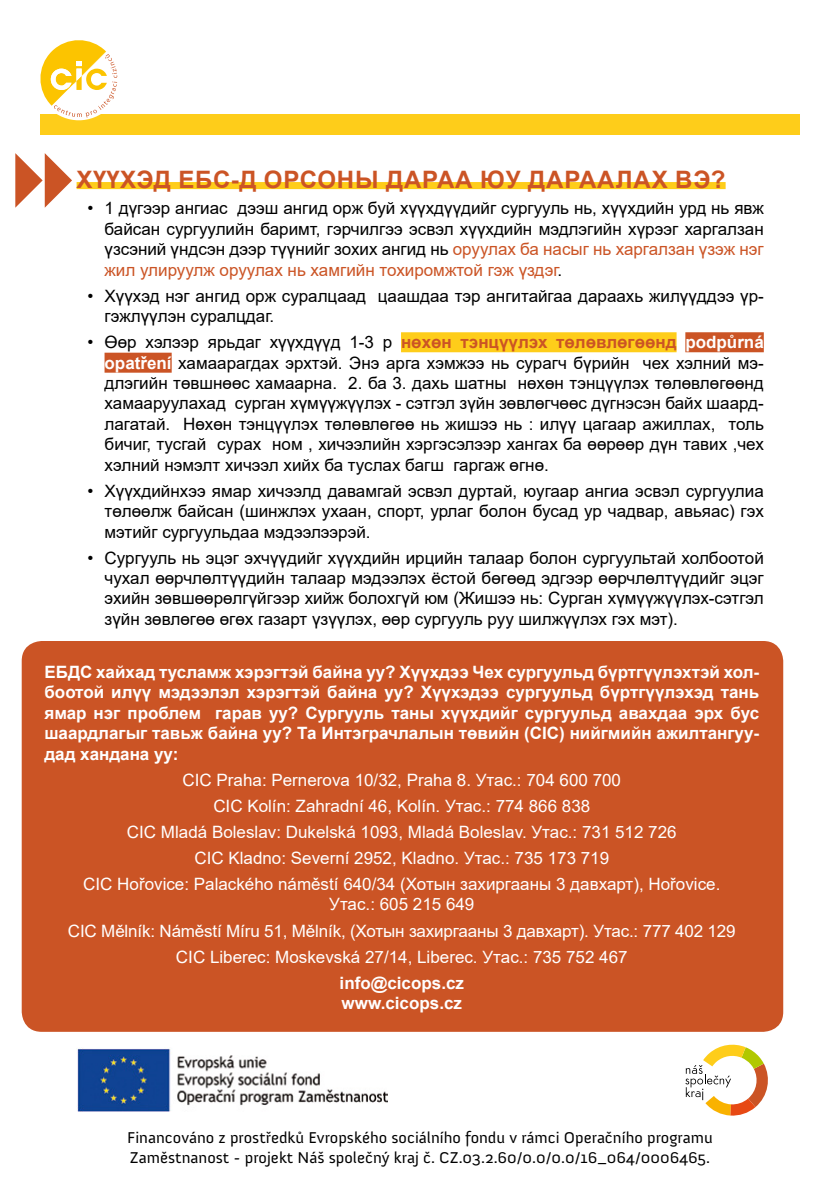
<style>
.page{position:relative;width:840px;height:1191px;background:#fff}
.page>*{position:absolute;margin:0;border:0;box-sizing:border-box;transform-origin:0 0}
.t1{font:700 24px "Arial";letter-spacing:.03em;color:#cb5425}
.t2{font:17px/20.4px "Arial";color:#000;text-align:justify}
.t3{font:17px/26px "Arial";color:#fff;text-align:center}
.t4{font:700 17px/20.4px "Arial";color:#fff;text-align:justify}
.t5{font:16px/19.2px "Anivers";color:#000;scale:1.05 1}
.s1{color:#cb5425}
.s2{font-weight:700;color:#cb5425}
.s3{font-weight:700;color:#fff}
</style>
<div class="page">
<div style="left:40px;top:114px;width:759px;height:20px;background:#fecd1a"></div>
<img style="left:77px;top:1048px;width:310px;height:64px">
<svg style="left:685px;top:1044px;width:83px;height:72px"></svg>
<div style="left:77px;top:182px;width:648px;height:7px;background:#fecd1a"></div>
<div style="left:401px;top:332px;width:275px;height:20px;background:#fecd1a"></div>
<div style="left:685px;top:332px;width:78px;height:20px;background:#cb5425"></div>
<div style="left:104px;top:353px;width:67px;height:20px;background:#cb5425"></div>
<div style="left:22px;top:641px;width:760px;height:390px;background:#cb5425;border-radius:20px"></div>
<svg style="left:15px;top:153px;width:57px;height:55px"></svg>
<svg style="left:40px;top:40px;width:78px;height:81px"></svg>
<h1 class="t1" style="left:77px;top:163px;width:33px">Хүүхэд</h1>
<h1 class="t1" style="left:178px;top:163px;width:105px">ЕБС-д орсоны</h1>
<h1 class="t1" style="left:386px;top:163px;width:19px">дараа</h1>
<h1 class="t1" style="left:480px;top:163px;width:67px">юу дараалах</h1>
<h1 class="t1" style="left:674px;top:163px;width:52px">вэ ?</h1>
<p class="t2" style="left:104px;top:198px;width:660px;text-indent:-17px">• 1 дүгээр ангиас дээш ангид орж буй хүүхдүүдийг сургууль нь, хүүхдийн урд нь явж байсан сургуулийн баримт, гэрчилгээ эсвэл хүүхдийн мэдлэгийн хүрээг харгалзан үзсэний үндсэн дээр түүнийг зохих ангид нь <span class="s1">оруулах ба насыг нь харгалзан үзэж нэг жил улируулж оруулах нь хамгийн тохиромжтой гэж үздэг</span>.</p>
<p class="t2" style="left:104px;top:285px;width:660px;text-indent:-17px">• Хүүхэд нэг ангид орж суралцаад цаашдаа тэр ангитайгаа дараахь жилүүддээ үр&shy;гэжлүүлэн суралцдаг.</p>
<p class="t2" style="left:104px;top:332px;width:660px;text-indent:-17px">• Өөр хэлээр ярьдаг хүүхдүүд 1-3 р <span class="s2">нөхөн тэнцүүлэх төлөвлөгөөнд</span> <span class="s3">podpůrná opatření</span> хамаарагдах эрхтэй. Энэ арга хэмжээ нь сурагч бүрийн чех хэлний мэ&shy;длэгийн төвшнөөс хамаарна. 2. ба 3. дахь шатны нөхөн тэнцүүлэх төлөвлөгөөнд хамааруулахад сурган хүмүүжүүлэх - сэтгэл зүйн зөвлөгчөөс дүгнэсэн байх шаард&shy;лагатай. Нөхөн тэнцүүлэх төлөвлөгөө нь жишээ нь : илүү цагаар ажиллах, толь бичиг, тусгай сурах ном , хичээлийн хэргэсэлээр хангах ба өөрөөр дүн тавих ,чех хэлний нэмэлт хичээл хийх ба туслах багш гаргаж өгнө.</p>
<p class="t2" style="left:104px;top:480px;width:660px;text-indent:-17px">• Хүүхдийнхээ ямар хичээлд давамгай эсвэл дуртай, юугаар ангиа эсвэл сургуулиа төлөөлж байсан (шинжлэх ухаан, спорт, урлаг болон бусад ур чадвар, авьяас) гэх мэтийг сургуульдаа мэдээлээрэй.</p>
<p class="t2" style="left:104px;top:547px;width:660px;text-indent:-17px">• Сургууль нь эцэг эхчүүдийг хүүхдийн ирцийн талаар болон сургуультай холбоотой чухал өөрчлөлтүүдийн талаар мэдээлэх ёстой бөгөөд эдгээр өөрчлөлтүүдийг эцэг эхийн зөвшөөрөлгүйгээр хийж болохгүй юм (Жишээ нь: Сурган хүмүүжүүлэх-сэтгэл зүйн зөвлөгөө өгөх газарт үзүүлэх, өөр сургууль руу шилжүүлэх гэх мэт).</p>
<p class="t4" style="left:44px;top:662px;width:716px">ЕБДС хайхад тусламж хэрэгтэй байна уу? Хүүхдээ Чех сургуульд бүртгүүлэхтэй хол&shy;боотой илүү мэдээлэл хэрэгтэй байна уу? Хүүхэдээ сургуульд бүртгүүлэхэд тань ямар нэг проблем гарав уу? Сургууль таны хүүхдийг сургуульд авахдаа эрх бус шаардлагыг тавьж байна уу? Та Интэграчлалын төвийн (CIC) нийгмийн ажилтангуу&shy;дад хандана уу:</p>
<p class="t3" style="left:83px;top:766px;width:638px">CIC Praha: Pernerova 10/32, Praha 8. Утас.: 704 600 700<br>CIC Kolín: Zahradní 46, Kolín. Утас.: 774 866 838<br>CIC Mladá Boleslav: Dukelská 1093, Mladá Boleslav. Утас.: 731 512 726<br>CIC Kladno: Severní 2952, Kladno. Утас.: 735 173 719<br>CIC Hořovice: Palackého náměstí 640/34 (Хотын захиргааны 3 давхарт), Hořovice.</p>
<p class="t3" style="left:68px;top:891px;width:668px">Утас.: 605 215 649<br>CIC Mělník: Náměstí Míru 51, Mělník, (Хотын захиргааны 3 давхарт). Утас.: 777 402 129<br>CIC Liberec: Moskevská 27/14, Liberec. Утас.: 735 752 467</p>
<p class="t4" style="left:339px;top:972px;width:126px">info@cicops.cz www.cicops.cz</p>
<p class="t5" style="left:127px;top:1128px;width:558px">Financováno z prostředků Evropského sociálního fondu v rámci Operačního programu<br>Zaměstnanost - projekt Náš společný kraj č. CZ.03.2.60/0.0/0.0/16_064/0006465.</p>
</div>
